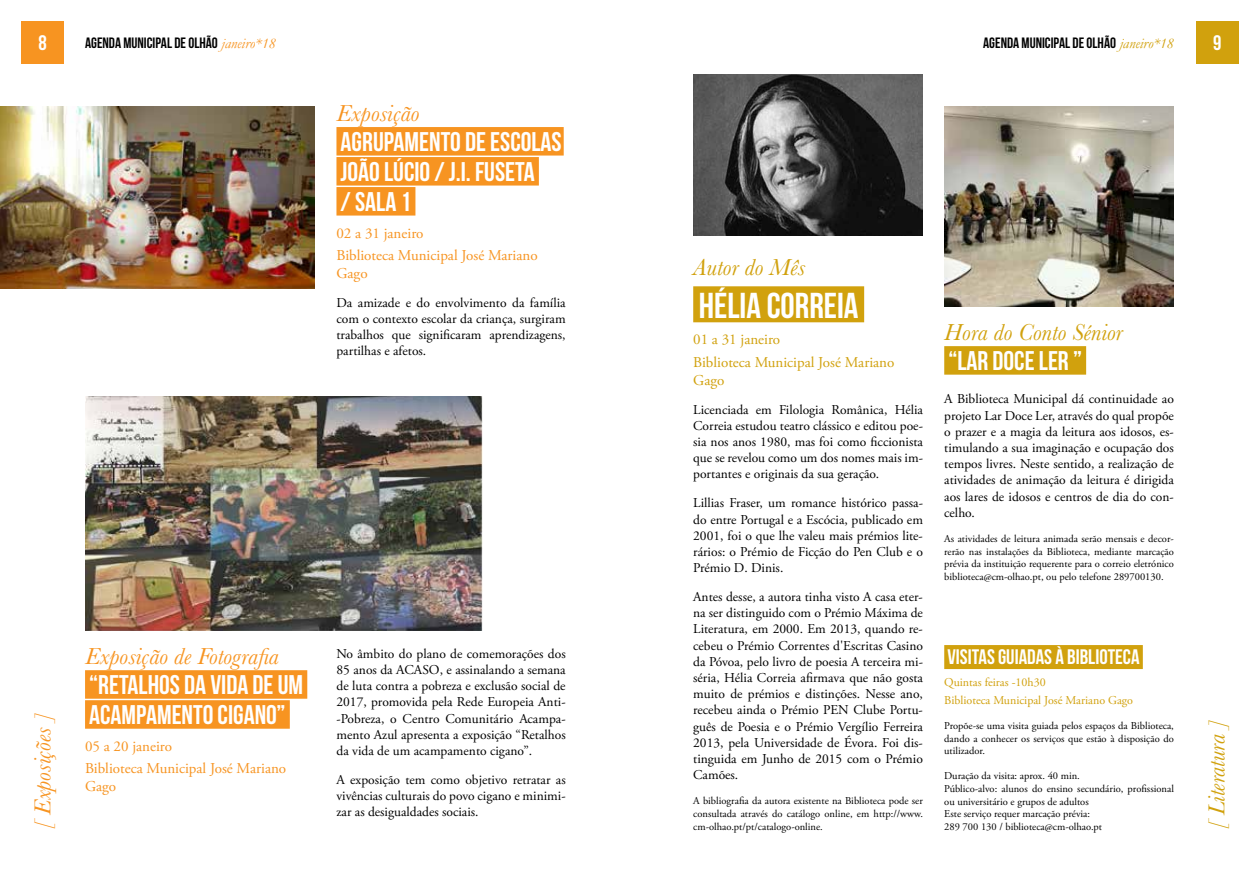
<style>
.page{position:relative;width:1259px;height:893px;background:#fff}
.page>*{position:absolute;margin:0;border:0;box-sizing:border-box;transform-origin:0 0}
.t1{font:36px "Bebas Neue";color:#fff}
.t2{font:27px/30px "Bebas Neue";color:#fff}
.t3{font:italic 24px "Baskerville";color:#f79421}
.t4{font:italic 24px "Baskerville";color:#d1a10d}
.t5{font:21px "Bebas Neue";color:#fff}
.t6{font:15px/22.2px "Adobe Garamond Pro";color:#f79421}
.t7{font:15px "Bebas Neue";color:#000}
.t8{font:15px/22.2px "Adobe Garamond Pro";color:#d1a10d}
.t9{font:13.5px/16.2px "Adobe Garamond Pro";color:#000;text-align:justify}
.t10{font:12px/18px "Adobe Garamond Pro";color:#d1a10d}
.t11{font:10.5px/12.6px "Adobe Garamond Pro";color:#000;text-align:justify}
.s1{font-family:"Garamond";font-style:italic;color:#f79421}
.s2{font-family:"Garamond";font-style:italic;color:#d1a10d}
</style>
<div class="page">
<div style="left:1196px;top:21px;width:42px;height:43px;background:#d1a10d"></div>
<div style="left:21px;top:21px;width:43px;height:43px;background:#f79421"></div>
<div style="left:336px;top:127px;width:228px;height:29px;background:#f79421"></div>
<div style="left:336px;top:157px;width:203px;height:29px;background:#f79421"></div>
<div style="left:336px;top:187px;width:79px;height:29px;background:#f79421"></div>
<div style="left:693px;top:286px;width:171px;height:36px;background:#d1a10d"></div>
<img style="left:693px;top:74px;width:230px;height:162px">
<div style="left:944px;top:645px;width:198px;height:24px;background:#d1a10d"></div>
<div style="left:944px;top:346px;width:142px;height:29px;background:#d1a10d"></div>
<img style="left:944px;top:106px;width:230px;height:200px">
<img style="left:85px;top:396px;width:397px;height:234px">
<img style="left:0;top:107px;width:315px;height:181px">
<div style="left:85px;top:670px;width:222px;height:29px;background:#f79421"></div>
<div style="left:85px;top:700px;width:205px;height:29px;background:#f79421"></div>
<h3 class="t5" style="left:38px;top:32px;width:10px">8</h3>
<p class="t7" style="left:85px;top:35px;width:192px">AGENDA MUNICIPAL DE OLHÃO <span class="s1">janeiro*18</span></p>
<h3 class="t3" style="left:336px;top:97px;width:85px">Exposição</h3>
<h2 class="t2" style="left:341px;top:126px;width:222px">AGRUPAMENTO DE ESCOLAS<br>JOÃO LÚCIO / J.I. FUSETA<br>/ SALA 1</h2>
<p class="t6" style="left:336px;top:222px;width:203px">02 a 31 janeiro<br>Biblioteca Municipal José Mariano</p>
<p class="t6" style="left:336px;top:262px;width:33px">Gago</p>
<p class="t9" style="left:336px;top:295px;width:231px">Da amizade e do envolvimento da família com o contexto escolar da criança, surgiram trabalhos que significaram aprendizagens, partilhas e afetos.</p>
<h3 class="t3" style="left:27px;top:829px;width:120px;rotate:-90deg">[ Exposições ]</h3>
<h3 class="t3" style="left:85px;top:640px;width:195px">Exposição de Fotografia</h3>
<h2 class="t2" style="left:89px;top:669px;width:215px">“RETALHOS DA VIDA DE UM<br>ACAMPAMENTO CIGANO”</h2>
<p class="t6" style="left:85px;top:735px;width:203px">05 a 20 janeiro<br>Biblioteca Municipal José Mariano</p>
<p class="t6" style="left:85px;top:776px;width:33px">Gago</p>
<p class="t9" style="left:336px;top:646px;width:231px">No âmbito do plano de comemorações dos 85 anos da ACASO, e assinalando a semana de luta contra a pobreza e exclusão social de 2017, promovida pela Rede Europeia Anti--Pobreza, o Centro Comunitário Acampa&shy;mento Azul apresenta a exposição “Retalhos da vida de um acampamento cigano”.</p>
<p class="t9" style="left:336px;top:772px;width:231px">A exposição tem como objetivo retratar as vivências culturais do povo cigano e minimi&shy;zar as desigualdades sociais.</p>
<p class="t7" style="left:983px;top:35px;width:192px">AGENDA MUNICIPAL DE OLHÃO <span class="s2">janeiro*18</span></p>
<h3 class="t5" style="left:1213px;top:32px;width:10px">9</h3>
<h3 class="t4" style="left:693px;top:251px;width:114px">Autor do Mês</h3>
<h1 class="t1" style="left:699px;top:286px;width:161px">HÉLIA CORREIA</h1>
<p class="t8" style="left:693px;top:329px;width:203px">01 a 31 janeiro<br>Biblioteca Municipal José Mariano</p>
<p class="t8" style="left:693px;top:369px;width:33px">Gago</p>
<p class="t9" style="left:693px;top:402px;width:231px">Licenciada em Filologia Românica, Hélia Correia estudou teatro clássico e editou poe&shy;sia nos anos 1980, mas foi como ficcionista que se revelou como um dos nomes mais im&shy;portantes e originais da sua geração.</p>
<p class="t9" style="left:693px;top:495px;width:231px">Lillias Fraser, um romance histórico passa&shy;do entre Portugal e a Escócia, publicado em 2001, foi o que lhe valeu mais prémios lite&shy;rários: o Prémio de Ficção do Pen Club e o Prémio D. Dinis.</p>
<p class="t9" style="left:693px;top:589px;width:231px">Antes desse, a autora tinha visto A casa eter&shy;na ser distinguido com o Prémio Máxima de Literatura, em 2000. Em 2013, quando re&shy;cebeu o Prémio Correntes d'Escritas Casino da Póvoa, pelo livro de poesia A terceira mi&shy;séria, Hélia Correia afirmava que não gosta muito de prémios e distinções. Nesse ano, recebeu ainda o Prémio PEN Clube Portu&shy;guês de Poesia e o Prémio Vergílio Ferreira 2013, pela Universidade de Évora. Foi dis&shy;tinguida em Junho de 2015 com o Prémio Camões.</p>
<p class="t11" style="left:693px;top:795px;width:231px">A bibliografia da autora existente na Biblioteca pode ser consultada através do catálogo online, em http://www. cm-olhao.pt/pt/catalogo-online.</p>
<h3 class="t4" style="left:944px;top:316px;width:180px">Hora do Conto Sénior</h3>
<h2 class="t2" style="left:948px;top:345px;width:135px">“LAR DOCE LER ”</h2>
<p class="t9" style="left:944px;top:391px;width:231px">A Biblioteca Municipal dá continuidade ao projeto Lar Doce Ler, através do qual propõe o prazer e a magia da leitura aos idosos, es&shy;timulando a sua imaginação e ocupação dos tempos livres. Neste sentido, a realização de atividades de animação da leitura é dirigida aos lares de idosos e centros de dia do con&shy;celho.</p>
<p class="t11" style="left:944px;top:533px;width:231px">As atividades de leitura animada serão mensais e decor&shy;rerão nas instalações da Biblioteca, mediante marcação prévia da instituição requerente para o correio eletrónico biblioteca@cm-olhao.pt, ou pelo telefone 289700130.</p>
<h3 class="t5" style="left:947px;top:645px;width:194px">VISITAS GUIADAS À BIBLIOTECA</h3>
<p class="t10" style="left:944px;top:673px;width:190px">Quintas feiras -10h30<br>Biblioteca Municipal José Mariano Gago</p>
<p class="t11" style="left:944px;top:720px;width:231px">Propõe-se uma visita guiada pelos espaços da Biblioteca, dando a conhecer os serviços que estão à disposição do utilizador.</p>
<p class="t11" style="left:944px;top:770px;width:231px;text-align:left">Duração da visita: aprox. 40 min.<br>Público-alvo: alunos do ensino secundário, profissional ou universitário e grupos de adultos<br>Este serviço requer marcação prévia:<br>289 700 130 / biblioteca@cm-olhao.pt</p>
<h3 class="t4" style="left:1200px;top:829px;width:113px;rotate:-90deg">[ Literatura ]</h3>
</div>
